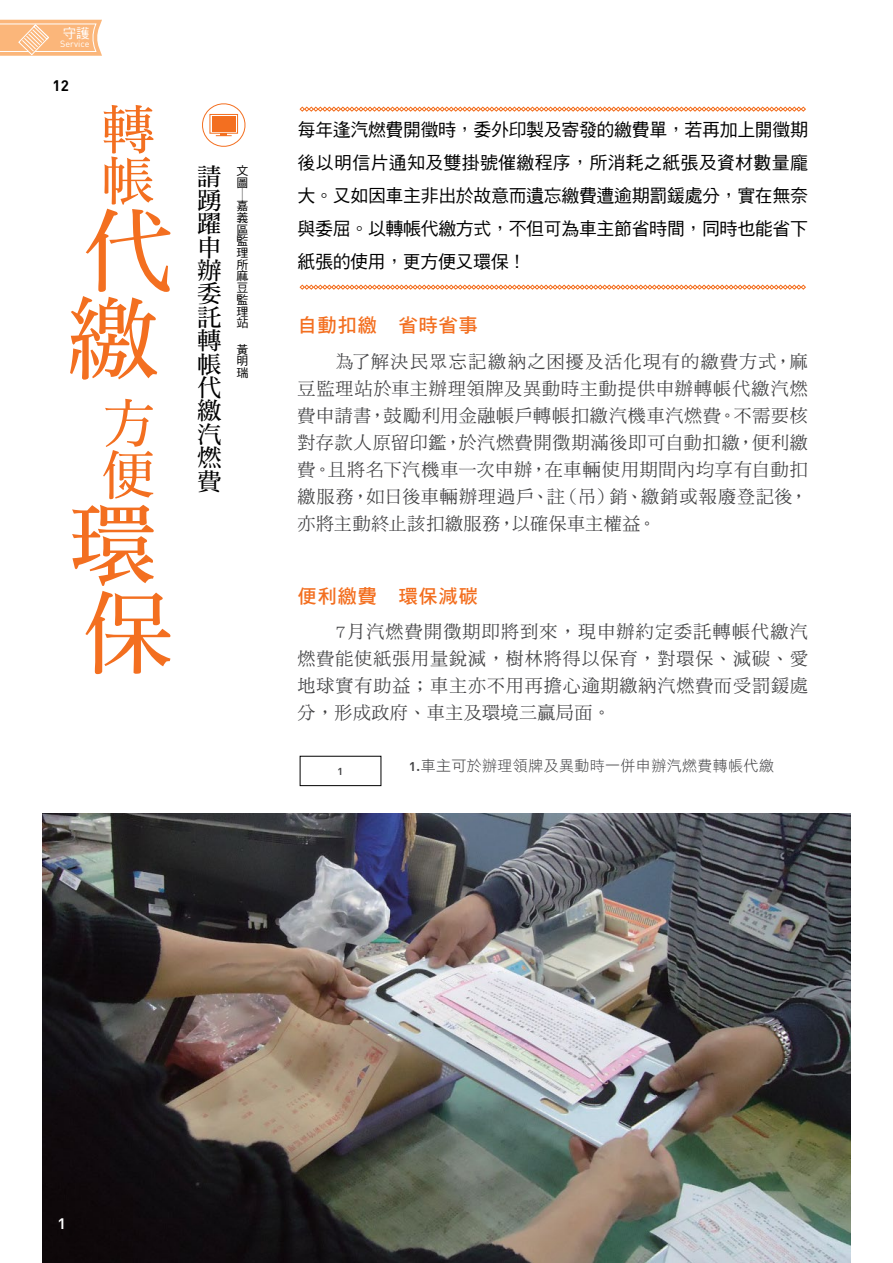
<style>
.page{position:relative;width:893px;height:1263px;background:#fff}
.page>*{position:absolute;margin:0;border:0;box-sizing:border-box;transform-origin:0 0}
.t1{font:24px/23.4px "DF Ming Std W7";color:#000;text-align:justify}
.t2{font:19.5px "DF Hei Std W7";letter-spacing:.025em;color:#f36f20}
.t3{font:18px/27px "DF Ming Std W5";letter-spacing:.05em;color:#404042;text-align:justify}
.t4{font:18px/33px "DF Hei Std W5";letter-spacing:-.025em;color:#000;text-align:justify}
.t5{font:18px "DIN Medium Alternate";color:#fff}
.t6{font:15px "DF Hei Std W3";letter-spacing:.025em;color:#404042}
.t7{font:15px "DIN Bold";color:#000}
.t8{font:13.5px "DF Hei Std W5";color:#fff}
.t9{font:12px/11.7px "DF Hei Std W5";color:#000;text-align:justify}
.t10{font:12px "DIN Medium Alternate";color:#404042}
.t11{font:9px "DIN";color:#fff}
.s1{font-family:"DIN Medium Alternate"}
</style>
<div class="page">
<svg style="left:0;top:20px;width:102px;height:36px;background:#fbc08d"></svg>
<svg style="left:300px;top:107px;width:506px;height:5px"></svg>
<svg style="left:300px;top:285px;width:506px;height:5px"></svg>
<img style="left:43px;top:813px;width:807px;height:450px">
<div style="left:300px;top:756px;width:81px;height:30px;border:1px solid #000"></div>
<svg style="left:202px;top:103px;width:44px;height:44px"></svg>
<div style="left:60px;top:1219px;width:20px;height:26px;background:#0d0709"></div>
<svg style="left:70px;top:105px;width:100px;height:275px"></svg>
<svg style="left:103px;top:399px;width:50px;height:100px"></svg>
<svg style="left:72px;top:505px;width:98px;height:169px"></svg>
<p class="t8" style="left:63px;top:25px;width:28px">守護</p>
<p class="t11" style="left:60px;top:38px;width:31px">Service</p>
<p class="t7" style="left:53px;top:76px;width:18px">12</p>
<h1 class="t1" style="left:197px;top:165px;width:25px">請踴躍申辦委託轉帳代繳汽燃費</h1>
<p class="t9" style="left:237px;top:165px;width:13px">文圖</p>
<p class="t9" style="left:249px;top:188px;width:13px;rotate:90deg">─</p>
<p class="t9" style="left:237px;top:200px;width:13px">嘉義區監理所麻豆監理站</p>
<p class="t9" style="left:237px;top:343px;width:13px">黃明瑞</p>
<p class="t4" style="left:298px;top:113px;width:512px">每年逢汽燃費開徵時，委外印製及寄發的繳費單，若再加上開徵期後以明信片通知及雙掛號催繳程序，所消耗之紙張及資材數量龐大。又如因車主非出於故意而遺忘繳費遭逾期罰鍰處分，實在無奈與委屈。以轉帳代繳方式，不但可為車主節省時間，同時也能省下紙張的使用，更方便又環保！</p>
<p class="t2" style="left:298px;top:315px;width:182px">自動扣繳 省時省事</p>
<p class="t3" style="left:298px;top:348px;width:512px;text-indent:38px">為了解決民眾忘記繳納之困擾及活化現有的繳費方式，麻豆監理站於車主辦理領牌及異動時主動提供申辦轉帳代繳汽燃費申請書，鼓勵利用金融帳戶轉帳扣繳汽機車汽燃費。不需要核對存款人原留印鑑，於汽燃費開徵期滿後即可自動扣繳，便利繳費。且將名下汽機車一次申辦，在車輛使用期間內均享有自動扣繳服務，如日後車輛辦理過戶、註（吊）銷、繳銷或報廢登記後，亦將主動終止該扣繳服務，以確保車主權益。</p>
<p class="t2" style="left:298px;top:585px;width:182px">便利繳費 環保減碳</p>
<p class="t3" style="left:298px;top:618px;width:512px;text-indent:38px">7月汽燃費開徵期即將到來，現申辦約定委託轉帳代繳汽燃費能使紙張用量銳減，樹林將得以保育，對環保、減碳、愛地球實有助益；車主亦不用再擔心逾期繳納汽燃費而受罰鍰處分，形成政府、車主及環境三贏局面。</p>
<p class="t10" style="left:338px;top:763px;width:6px">1</p>
<p class="t6" style="left:410px;top:757px;width:366px"><span class="s1">1.</span>車主可於辦理領牌及異動時一併申辦汽燃費轉帳代繳</p>
<p class="t5" style="left:58px;top:1211px;width:9px">1</p>
</div>
